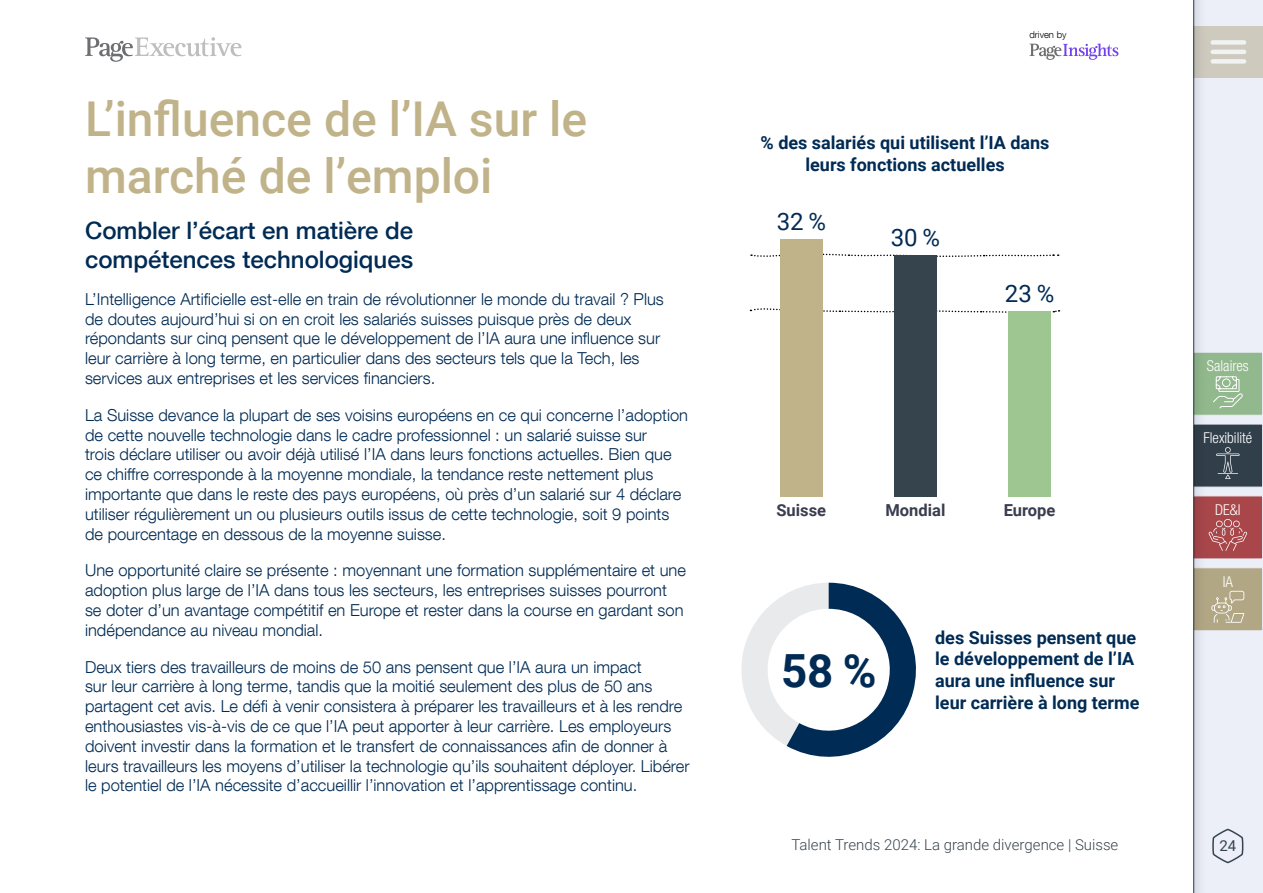
<style>
.page{position:relative;width:1263px;height:893px;background:#fff}
.page>*{position:absolute;margin:0;border:0;box-sizing:border-box;transform-origin:0 0}
.t1{font:500 48px/57.6px "Roboto";color:#c1b389}
.t2{font:700 45.75px "Roboto";color:#002b54}
.t3{font:500 24px/28.8px "Helvetica Neue LT Com";color:#002b54}
.t4{font:24px "Roboto";color:#002b54}
.t5{font:700 18px/21.6px "Roboto";color:#002b54;text-align:center}
.t6{font:300 16.5px/19.8px "Helvetica Neue LT Com";color:#002b54}
.t7{font:700 16.5px "Roboto";color:#393d4e}
.t8{font:300 15px "Roboto";color:#36444d}
.t9{font:300 condensed 15px "Helvetica Neue LT Com";color:#fff}
.t10{font:15px "Roboto";color:#36444d}
.t11{font:300 9.45px "Helvetica Neue LT Com";color:#000}
</style>
<div class="page">
<div style="left:1179px;top:0;width:84px;height:893px;background:#000;opacity:.2"></div>
<div style="left:1193px;top:352px;width:70px;height:64px;background:#92b88d;border:1px solid #fff"></div>
<svg style="left:1213px;top:376px;width:30px;height:33px"></svg>
<div style="left:1193px;top:424px;width:70px;height:63px;background:#36444d"></div>
<svg style="left:1216px;top:447px;width:23px;height:32px"></svg>
<div style="left:1193px;top:495px;width:70px;height:64px;background:#a8464a;border:1px solid #fff"></div>
<svg style="left:1208px;top:519px;width:39px;height:32px"></svg>
<div style="left:1193px;top:567px;width:70px;height:64px;background:#b2a785;border:1px solid #fff"></div>
<svg style="left:1211px;top:591px;width:33px;height:32px"></svg>
<svg style="left:1213px;top:829px;width:30px;height:34px"></svg>
<div style="left:1194px;top:26px;width:69px;height:51px;background:linear-gradient(to right,#cbc7bc,#d2cdc1)"></div>
<div style="left:1213px;top:40px;width:31px;height:5px;background:#f1f2f3"></div>
<hr style="left:1213px;top:50px;width:31px;height:4px;background:#f1f2f3">
<div style="left:1213px;top:59px;width:31px;height:5px;background:#f1f2f3"></div>
<svg style="left:751px;top:253px;width:308px;height:4px"></svg>
<svg style="left:750px;top:308px;width:309px;height:5px"></svg>
<div style="left:894px;top:255px;width:43px;height:241px;background:#36444d"></div>
<div style="left:780px;top:239px;width:42px;height:257px;background:#c1b389"></div>
<div style="left:1008px;top:311px;width:43px;height:185px;background:#9ec691"></div>
<svg style="left:741px;top:583px;width:175px;height:174px"></svg>
<svg style="left:1029px;top:43px;width:89px;height:17px"></svg>
<svg style="left:85px;top:37px;width:156px;height:25px"></svg>
<h1 class="t1" style="left:85px;top:88px;width:504px">L’influence de l’IA sur le marché de l’emploi</h1>
<h3 class="t3" style="left:85px;top:216px;width:330px">Combler l’écart en matière de compétences technologiques</h3>
<p class="t6" style="left:85px;top:289px;width:580px">L’Intelligence Artificielle est-elle en train de révolutionner le monde du travail ? Plus de doutes aujourd’hui si on en croit les salariés suisses puisque près de deux répondants sur cinq pensent que le développement de l’IA aura une influence sur leur carrière à long terme, en particulier dans des secteurs tels que la Tech, les services aux entreprises et les services financiers.</p>
<p class="t6" style="left:85px;top:405px;width:605px">La Suisse devance la plupart de ses voisins européens en ce qui concerne l’adoption de cette nouvelle technologie dans le cadre professionnel : un salarié suisse sur<br>trois déclare utiliser ou avoir déjà utilisé l’IA dans leurs fonctions actuelles. Bien que ce chiffre corresponde à la moyenne mondiale, la tendance reste nettement plus importante que dans le reste des pays européens, où près d’un salarié sur 4 déclare utiliser régulièrement un ou plusieurs outils issus de cette technologie, soit 9 points de pourcentage en dessous de la moyenne suisse.</p>
<p class="t6" style="left:85px;top:560px;width:602px">Une opportunité claire se présente : moyennant une formation supplémentaire et une adoption plus large de l’IA dans tous les secteurs, les entreprises suisses pourront se doter d’un avantage compétitif en Europe et rester dans la course en gardant son indépendance au niveau mondial.</p>
<p class="t6" style="left:85px;top:656px;width:606px">Deux tiers des travailleurs de moins de 50 ans pensent que l’IA aura un impact<br>sur leur carrière à long terme, tandis que la moitié seulement des plus de 50 ans partagent cet avis. Le défi à venir consistera à préparer les travailleurs et à les rendre enthousiastes vis-à-vis de ce que l’IA peut apporter à leur carrière. Les employeurs doivent investir dans la formation et le transfert de connaissances afin de donner à leurs travailleurs les moyens d’utiliser la technologie qu’ils souhaitent déployer. Libérer le potentiel de l’IA nécessite d’accueillir l’innovation et l’apprentissage continu.</p>
<p class="t11" style="left:1029px;top:29px;width:39px">driven by</p>
<p class="t5" style="left:760px;top:131px;width:290px">% des salariés qui utilisent l’IA dans leurs fonctions actuelles</p>
<h3 class="t4" style="left:777px;top:204px;width:51px">32 %</h3>
<h3 class="t4" style="left:891px;top:220px;width:51px">30 %</h3>
<h3 class="t4" style="left:1005px;top:277px;width:51px">23 %</h3>
<p class="t7" style="left:776px;top:499px;width:51px">Suisse</p>
<p class="t7" style="left:885px;top:499px;width:61px">Mondial</p>
<p class="t7" style="left:1004px;top:499px;width:53px">Europe</p>
<h2 class="t2" style="left:781px;top:639px;width:97px">58 %</h2>
<p class="t5" style="left:935px;top:626px;width:206px;text-align:left">des Suisses pensent que le développement de l’IA aura une influence sur leur carrière à long terme</p>
<p class="t8" style="left:791px;top:834px;width:328px">Talent Trends 2024: La grande divergence | Suisse</p>
<p class="t9" style="left:1207px;top:357px;width:43px">Salaires</p>
<p class="t9" style="left:1203px;top:429px;width:50px">Flexibilité</p>
<p class="t9" style="left:1215px;top:501px;width:27px">DE&amp;I</p>
<p class="t9" style="left:1223px;top:573px;width:12px">IA</p>
<p class="t10" style="left:1219px;top:835px;width:18px">24</p>
</div>
